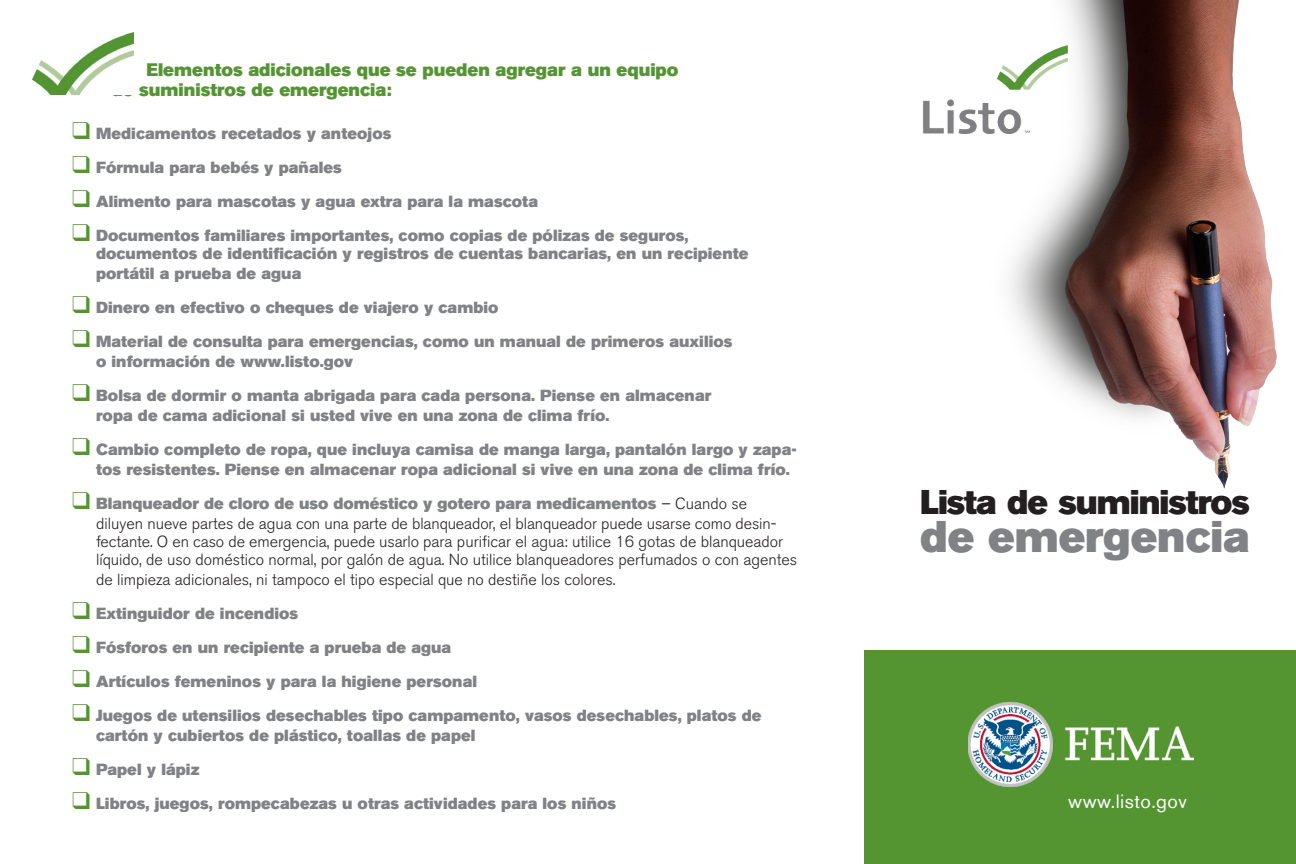
<style>
.page{position:relative;width:1296px;height:864px;background:#fff}
.page>*{position:absolute;margin:0;border:0;box-sizing:border-box;transform-origin:0 0}
.t1{font:44px "Akzidenz Grotesk BE Super";color:#808285}
.t2{font:34px "Akzidenz Grotesk BE Super";letter-spacing:-.03em;color:#231f20}
.t3{font:19.2px "Akzidenz Grotesk BE";letter-spacing:.025em;color:#fff}
.t4{font:18px/20px "Akzidenz Grotesk BE Super";color:#549532}
.t5{font:16px/20px "Akzidenz Grotesk BE Super";letter-spacing:.005em;color:#808285}
.t6{font:300 16px/20px "Akzidenz Grotesk BE";color:#231f20}
.s1{color:#549532}
.s2{font-family:"Akzidenz Grotesk BE Super";font-weight:400;color:#808285}
</style>
<div class="page">
<img style="left:33px;top:32px;width:101px;height:63px">
<div style="left:864px;top:651px;width:432px;height:213px;background:#549532"></div>
<img style="left:1009px;top:0;width:268px;height:489px">
<img style="left:922px;top:30px;width:162px;height:131px">
<img style="left:968px;top:702px;width:225px;height:85px">
<p class="t4" style="left:111px;top:59px;width:569px;text-indent:35px">Elementos adicionales que se pueden agregar a un equipo de suministros de emergencia:</p>
<p class="t5" style="left:72px;top:124px;width:321px"><span class="s1">❑</span> Medicamentos recetados y anteojos</p>
<p class="t5" style="left:72px;top:158px;width:271px"><span class="s1">❑</span> Fórmula para bebés y pañales</p>
<p class="t5" style="left:72px;top:192px;width:468px"><span class="s1">❑</span> Alimento para mascotas y agua extra para la mascota</p>
<p class="t5" style="left:96px;top:227px;width:654px;line-height:18px;text-indent:-24px"><span class="s1">❑</span> Documentos familiares importantes, como copias de pólizas de seguros, documentos de identificación y registros de cuentas bancarias, en un recipiente</p>
<p class="t5" style="left:96px;top:264px;width:207px">portátil a prueba de agua</p>
<p class="t5" style="left:72px;top:298px;width:428px"><span class="s1">❑</span> Dinero en efectivo o cheques de viajero y cambio</p>
<p class="t5" style="left:96px;top:332px;width:638px;text-indent:-24px"><span class="s1">❑</span> Material de consulta para emergencias, como un manual de primeros auxilios o información de www.listo.gov</p>
<p class="t5" style="left:96px;top:386px;width:617px;text-indent:-24px"><span class="s1">❑</span> Bolsa de dormir o manta abrigada para cada persona. Piense en almacenar ropa de cama adicional si usted vive en una zona de clima frío.</p>
<p class="t5" style="left:96px;top:440px;width:702px;text-indent:-24px"><span class="s1">❑</span> Cambio completo de ropa, que incluya camisa de manga larga, pantalón largo y zapa&shy;tos resistentes. Piense en almacenar ropa adicional si vive en una zona de clima frío.</p>
<p class="t6" style="left:96px;top:494px;width:682px;text-indent:-24px"><span class="s1">❑</span> <span class="s2">Blanqueador de cloro de uso doméstico y gotero para medicamentos</span> – Cuando se diluyen nueve partes de agua con una parte de blanqueador, el blanqueador puede usarse como desin-</p>
<p class="t6" style="left:96px;top:533px;width:703px;line-height:18px">fectante. O en caso de emergencia, puede usarlo para purificar el agua: utilice 16 gotas de blanqueador líquido, de uso doméstico normal, por galón de agua. No utilice blanqueadores perfumados o con agentes</p>
<p class="t6" style="left:96px;top:570px;width:521px">de limpieza adicionales, ni tampoco el tipo especial que no destiñe los colores.</p>
<p class="t5" style="left:72px;top:604px;width:228px"><span class="s1">❑</span> Extinguidor de incendios</p>
<p class="t5" style="left:72px;top:638px;width:381px"><span class="s1">❑</span> Fósforos en un recipiente a prueba de agua</p>
<p class="t5" style="left:72px;top:672px;width:407px"><span class="s1">❑</span> Artículos femeninos y para la higiene personal</p>
<p class="t5" style="left:96px;top:706px;width:667px;text-indent:-24px"><span class="s1">❑</span> Juegos de utensilios desechables tipo campamento, vasos desechables, platos de cartón y cubiertos de plástico, toallas de papel</p>
<p class="t5" style="left:72px;top:760px;width:129px"><span class="s1">❑</span> Papel y lápiz</p>
<p class="t5" style="left:72px;top:794px;width:546px"><span class="s1">❑</span> Libros, juegos, rompecabezas u otras actividades para los niños</p>
<p class="t3" style="left:1068px;top:790px;width:120px">www.listo.gov</p>
<p class="t2" style="left:920px;top:483px;width:331px">Lista de suministros</p>
<p class="t1" style="left:920px;top:511px;width:331px">de emergencia</p>
</div>
